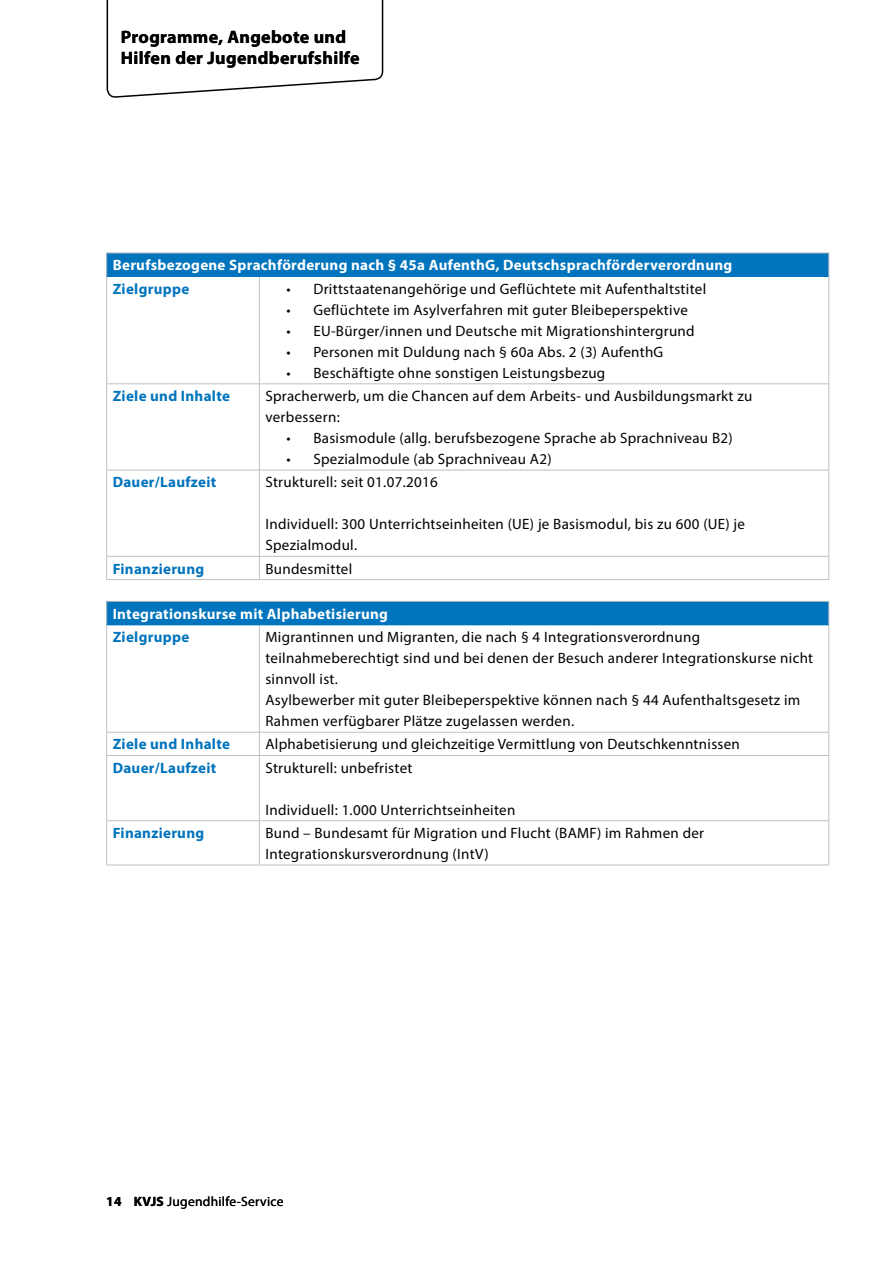
<style>
.page{position:relative;width:893px;height:1263px;background:#fff}
.page>*{position:absolute;margin:0;border:0;box-sizing:border-box;transform-origin:0 0}
.t1{font:700 18px/21px "Myriad Pro";letter-spacing:.02em;color:#000}
._5-Tabelle{font:15px/21px "Myriad Pro";letter-spacing:.02em;color:#000}
._5-Tabelle_eingerück{font:15px "Myriad Pro";letter-spacing:.02em;color:#000}
._5-Tabelle_Kopf{font:700 15px "Myriad Pro";letter-spacing:.02em;color:#fff}
._5-Tabelle_Kopf_ws_b{font:700 15px "Myriad Pro";letter-spacing:.02em;color:#0074bc}
.t2{font:13.5px "Myriad Pro";letter-spacing:.02em;color:#000}
.s1{font-weight:700}
</style>
<div class="page">
<svg style="left:106px;top:0;width:278px;height:98px"></svg>
<div style="left:107px;top:253px;width:722px;height:23px;background:#0074bc"></div>
<hr style="left:106px;top:253px;width:153px;height:1px;background:#bfbfbf">
<svg style="left:106px;top:253px;width:1px;height:23px"></svg>
<hr style="left:259px;top:253px;width:570px;height:1px;background:#bfbfbf">
<svg style="left:828px;top:253px;width:1px;height:23px"></svg>
<hr style="left:106px;top:276px;width:1px;height:107px;background:#bfbfbf">
<hr style="left:259px;top:277px;width:1px;height:106px;background:#bfbfbf">
<hr style="left:828px;top:276px;width:1px;height:107px;background:#bfbfbf">
<hr style="left:106px;top:383px;width:153px;height:1px;background:#bfbfbf">
<hr style="left:106px;top:384px;width:1px;height:86px;background:#bfbfbf">
<hr style="left:259px;top:383px;width:570px;height:1px;background:#bfbfbf">
<hr style="left:259px;top:384px;width:1px;height:86px;background:#bfbfbf">
<hr style="left:828px;top:384px;width:1px;height:86px;background:#bfbfbf">
<hr style="left:106px;top:470px;width:153px;height:1px;background:#bfbfbf">
<hr style="left:106px;top:470px;width:1px;height:86px;background:#bfbfbf">
<hr style="left:259px;top:470px;width:570px;height:1px;background:#bfbfbf">
<hr style="left:259px;top:470px;width:1px;height:86px;background:#bfbfbf">
<hr style="left:828px;top:470px;width:1px;height:86px;background:#bfbfbf">
<hr style="left:106px;top:556px;width:153px;height:1px;background:#bfbfbf">
<svg style="left:106px;top:557px;width:1px;height:22px"></svg>
<hr style="left:259px;top:556px;width:570px;height:1px;background:#bfbfbf">
<svg style="left:259px;top:557px;width:1px;height:22px"></svg>
<svg style="left:828px;top:557px;width:1px;height:22px"></svg>
<hr style="left:106px;top:579px;width:153px;height:1px;background:#bfbfbf">
<hr style="left:259px;top:579px;width:570px;height:1px;background:#bfbfbf">
<hr style="left:107px;top:275px;width:152px;height:2px;background:#0074bc">
<hr style="left:259px;top:275px;width:569px;height:2px;background:#0074bc">
<div style="left:107px;top:601px;width:722px;height:24px;background:#0074bc"></div>
<hr style="left:106px;top:601px;width:153px;height:1px;background:#bfbfbf">
<svg style="left:106px;top:602px;width:1px;height:23px"></svg>
<hr style="left:259px;top:601px;width:570px;height:1px;background:#bfbfbf">
<svg style="left:828px;top:602px;width:1px;height:23px"></svg>
<hr style="left:106px;top:625px;width:1px;height:107px;background:#bfbfbf">
<hr style="left:259px;top:625px;width:1px;height:107px;background:#bfbfbf">
<hr style="left:828px;top:625px;width:1px;height:107px;background:#bfbfbf">
<hr style="left:106px;top:732px;width:153px;height:1px;background:#bfbfbf">
<svg style="left:106px;top:733px;width:1px;height:22px"></svg>
<hr style="left:259px;top:732px;width:570px;height:1px;background:#bfbfbf">
<svg style="left:259px;top:733px;width:1px;height:22px"></svg>
<svg style="left:828px;top:733px;width:1px;height:22px"></svg>
<hr style="left:106px;top:755px;width:153px;height:1px;background:#bfbfbf">
<hr style="left:106px;top:756px;width:1px;height:64px;background:#bfbfbf">
<hr style="left:259px;top:755px;width:570px;height:1px;background:#bfbfbf">
<hr style="left:259px;top:756px;width:1px;height:64px;background:#bfbfbf">
<hr style="left:828px;top:756px;width:1px;height:64px;background:#bfbfbf">
<hr style="left:106px;top:820px;width:153px;height:1px;background:#bfbfbf">
<hr style="left:106px;top:821px;width:1px;height:44px;background:#bfbfbf">
<hr style="left:259px;top:820px;width:570px;height:1px;background:#bfbfbf">
<hr style="left:259px;top:821px;width:1px;height:44px;background:#bfbfbf">
<hr style="left:828px;top:821px;width:1px;height:44px;background:#bfbfbf">
<hr style="left:106px;top:865px;width:153px;height:1px;background:#bfbfbf">
<hr style="left:259px;top:865px;width:570px;height:1px;background:#bfbfbf">
<p class="t1" style="left:121px;top:25px;width:240px">Programme, Angebote und<br>Hilfen der Jugendberufshilfe</p>
<p class="_5-Tabelle_Kopf" style="left:113px;top:255px;width:621px">Berufsbezogene Sprachförderung nach § 45a AufenthG, Deutschsprachförderverordnung</p>
<p class="_5-Tabelle_Kopf_ws_b" style="left:113px;top:279px;width:78px">Zielgruppe</p>
<p class="_5-Tabelle_eingerück" style="left:286px;top:279px;width:421px">• Drittstaatenangehörige und Geflüchtete mit Aufenthaltstitel</p>
<p class="_5-Tabelle_eingerück" style="left:286px;top:300px;width:403px">• Geflüchtete im Asylverfahren mit guter Bleibeperspektive</p>
<p class="_5-Tabelle_eingerück" style="left:286px;top:321px;width:410px">• EU-Bürger/innen und Deutsche mit Migrationshintergrund</p>
<p class="_5-Tabelle_eingerück" style="left:286px;top:342px;width:378px">• Personen mit Duldung nach § 60a Abs. 2 (3) AufenthG</p>
<p class="_5-Tabelle_eingerück" style="left:286px;top:363px;width:320px">• Beschäftigte ohne sonstigen Leistungsbezug</p>
<p class="_5-Tabelle_Kopf_ws_b" style="left:113px;top:386px;width:119px">Ziele und Inhalte</p>
<p class="_5-Tabelle" style="left:265px;top:385px;width:488px">Spracherwerb, um die Chancen auf dem Arbeits- und Ausbildungsmarkt zu verbessern:</p>
<p class="_5-Tabelle_eingerück" style="left:286px;top:429px;width:448px">• Basismodule (allg. berufsbezogene Sprache ab Sprachniveau B2)</p>
<p class="_5-Tabelle_eingerück" style="left:286px;top:450px;width:267px">• Spezialmodule (ab Sprachniveau A2)</p>
<p class="_5-Tabelle_Kopf_ws_b" style="left:113px;top:472px;width:105px">Dauer/Laufzeit</p>
<p class="_5-Tabelle" style="left:265px;top:472px;width:174px">Strukturell: seit 01.07.2016</p>
<p class="_5-Tabelle" style="left:265px;top:514px;width:481px">Individuell: 300 Unterrichtseinheiten (UE) je Basismodul, bis zu 600 (UE) je<br>Spezialmodul.</p>
<p class="_5-Tabelle_Kopf_ws_b" style="left:113px;top:559px;width:93px">Finanzierung</p>
<p class="_5-Tabelle" style="left:265px;top:558px;width:88px">Bundesmittel</p>
<p class="_5-Tabelle_Kopf" style="left:113px;top:604px;width:277px">Integrationskurse mit Alphabetisierung</p>
<p class="_5-Tabelle_Kopf_ws_b" style="left:113px;top:627px;width:78px">Zielgruppe</p>
<p class="_5-Tabelle" style="left:265px;top:626px;width:549px">Migrantinnen und Migranten, die nach § 4 Integrationsverordnung teilnahmeberechtigt sind und bei denen der Besuch anderer Integrationskurse nicht sinnvoll ist.</p>
<p class="_5-Tabelle" style="left:265px;top:689px;width:536px">Asylbewerber mit guter Bleibeperspektive können nach § 44 Aufenthaltsgesetz im<br>Rahmen verfügbarer Plätze zugelassen werden.</p>
<p class="_5-Tabelle_Kopf_ws_b" style="left:113px;top:735px;width:119px">Ziele und Inhalte</p>
<p class="_5-Tabelle" style="left:265px;top:734px;width:476px">Alphabetisierung und gleichzeitige Vermittlung von Deutschkenntnissen</p>
<p class="_5-Tabelle_Kopf_ws_b" style="left:113px;top:758px;width:105px">Dauer/Laufzeit</p>
<p class="_5-Tabelle" style="left:265px;top:757px;width:149px">Strukturell: unbefristet</p>
<p class="_5-Tabelle" style="left:265px;top:799px;width:251px">Individuell: 1.000 Unterrichtseinheiten</p>
<p class="_5-Tabelle_Kopf_ws_b" style="left:113px;top:823px;width:93px">Finanzierung</p>
<p class="_5-Tabelle" style="left:265px;top:822px;width:440px">Bund – Bundesamt für Migration und Flucht (BAMF) im Rahmen der<br>Integrationskursverordnung (IntV)</p>
<p class="t2" style="left:106px;top:1193px;width:179px"><span class="s1">14 KVJS</span> Jugendhilfe-Service</p>
</div>
